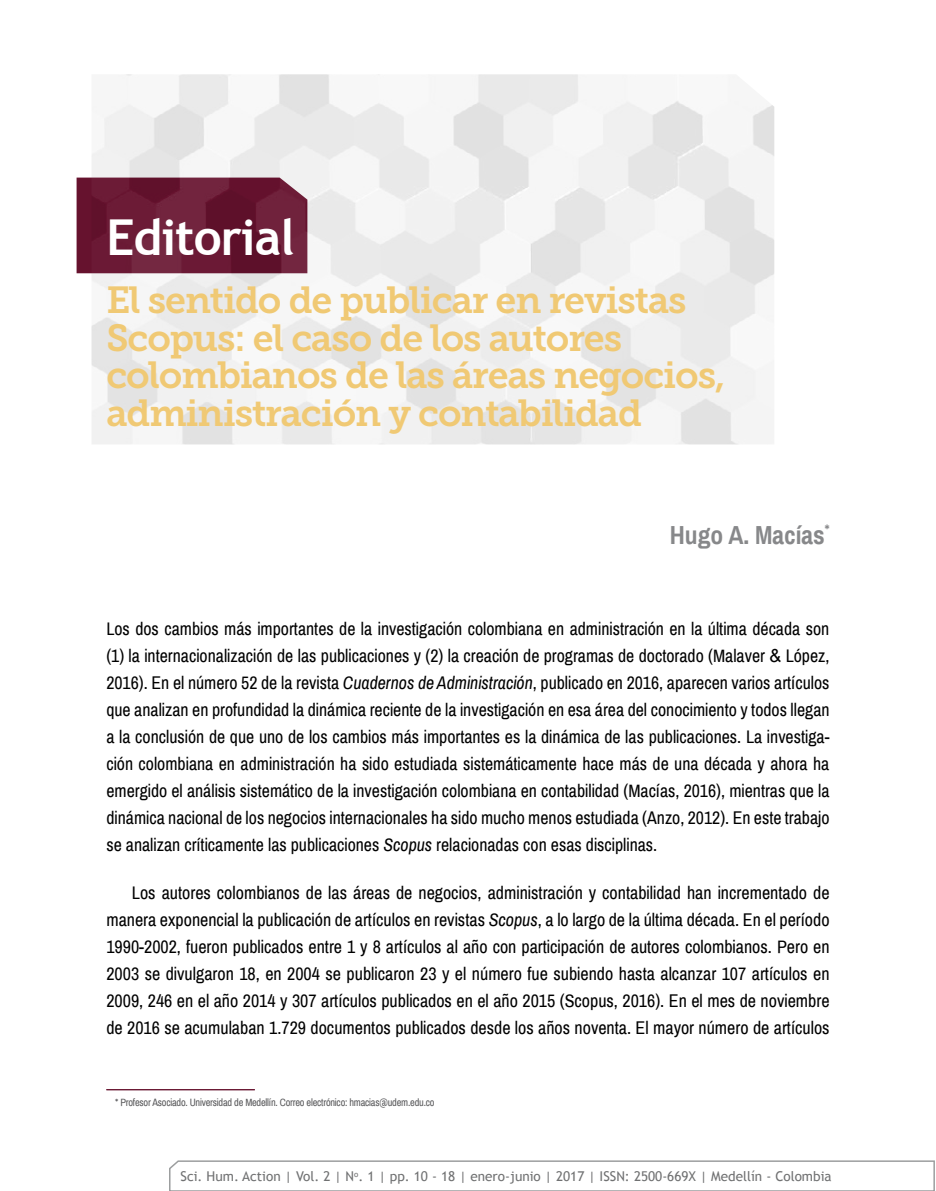
<style>
.page{position:relative;width:936px;height:1191px;background:#fff}
.page>*{position:absolute;margin:0;border:0;box-sizing:border-box;transform-origin:0 0}
.t1{font:700 49.5px "Trebuchet MS";letter-spacing:-.02em;color:#fff}
.t2{font:37.5px/37.5px "Museo Slab 700";letter-spacing:-.03em;color:#f0c974}
.t3{font:700 25.5px "Archivo Narrow";color:#87888a}
.t4{font:18px/27px "Archivo Narrow";color:#000;text-align:justify}
.t5{font:13.5px "Trebuchet MS";color:#707172}
.t6{font:10.5px "Archivo Narrow";letter-spacing:-.02em;color:#58585a}
.s1{font-family:"Arial"}
.s2{font-style:italic}
</style>
<div class="page">
<svg style="left:169px;top:1160px;width:766px;height:31px"></svg>
<img style="left:91px;top:74px;width:683px;height:370px">
<svg style="left:77px;top:178px;width:230px;height:95px;background:#6b1c37"></svg>
<hr style="left:106px;top:1089px;width:149px;height:1px;background:#66122e">
<h1 class="t1" style="left:106px;top:206px;width:190px">Editorial</h1>
<h2 class="t2" style="left:106px;top:282px;width:620px">El sentido de publicar en revistas<br>Scopus: el caso de los autores colombianos de las áreas negocios, administración y contabilidad</h2>
<h3 class="t3" style="left:669px;top:519px;width:161px">Hugo A. Macías<sup>*</sup></h3>
<p class="t4" style="left:106px;top:615px;width:724px">Los dos cambios más importantes de la investigación colombiana en administración en la última década son (1) la internacionalización de las publicaciones y (2) la creación de programas de doctorado (Malaver <span class="s1">&amp;</span> López, 2016). En el número 52 de la revista <span class="s2">Cuadernos de Administración</span>, publicado en 2016, aparecen varios artículos que analizan en profundidad la dinámica reciente de la investigación en esa área del conocimiento y todos llegan a la conclusión de que uno de los cambios más importantes es la dinámica de las publicaciones. La investiga&shy;ción colombiana en administración ha sido estudiada sistemáticamente hace más de una década y ahora ha emergido el análisis sistemático de la investigación colombiana en contabilidad (Macías, 2016), mientras que la dinámica nacional de los negocios internacionales ha sido mucho menos estudiada (Anzo, 2012). En este trabajo se analizan críticamente las publicaciones <span class="s2">Scopus</span> relacionadas con esas disciplinas.</p>
<p class="t4" style="left:106px;top:879px;width:724px;text-indent:26px">Los autores colombianos de las áreas de negocios, administración y contabilidad han incrementado de manera exponencial la publicación de artículos en revistas <span class="s2">Scopus</span>, a lo largo de la última década. En el período 1990-2002, fueron publicados entre 1 y 8 artículos al año con participación de autores colombianos. Pero en 2003 se divulgaron 18, en 2004 se publicaron 23 y el número fue subiendo hasta alcanzar 107 artículos en 2009, 246 en el año 2014 y 307 artículos publicados en el año 2015 (Scopus, 2016). En el mes de noviembre de 2016 se acumulaban 1.729 documentos publicados desde los años noventa. El mayor número de artículos</p>
<p class="t6" style="left:115px;top:1096px;width:321px">* Profesor Asociado. Universidad de Medellín. Correo electrónico: hmacias@udem.edu.co</p>
<p class="t5" style="left:180px;top:1167px;width:652px">Sci. Hum. Action | Vol. 2 | N<sup>o</sup>. 1 | pp. 10 - 18 | enero-junio | 2017 | ISSN: 2500-669X | Medellín - Colombia</p>
</div>
